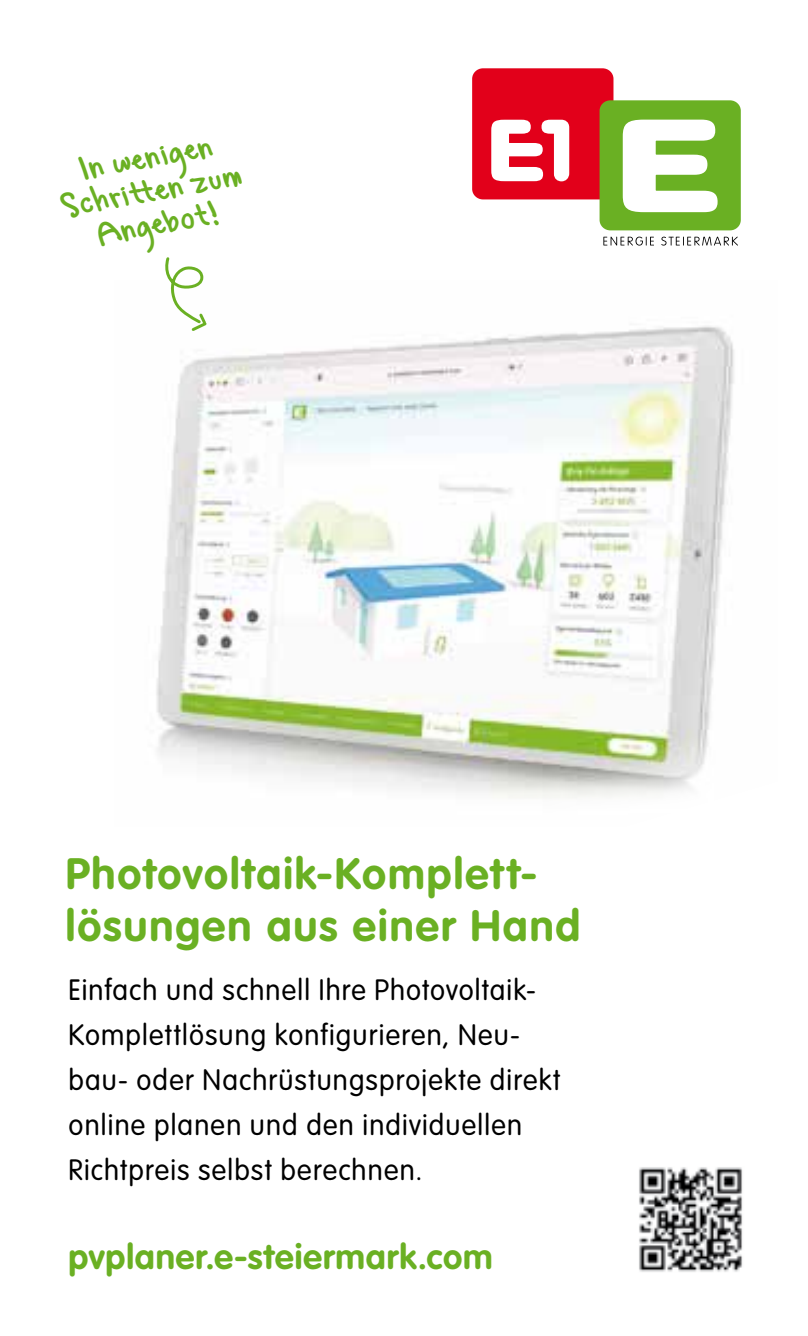
<style>
.page{position:relative;width:808px;height:1336px;background:#fff}
.page>*{position:absolute;margin:0;border:0;box-sizing:border-box;transform-origin:0 0}
.t1{font:700 43.2px/51.6px "VAG Rounded Std";letter-spacing:.045em;color:#6ab023}
.t2{font:37.5px/33.6px "Gregs Hand";color:#6ab023;text-align:center}
.t3{font:700 34.8px "VAG Rounded Std";letter-spacing:.025em;color:#6ab023}
.t4{font:300 29.1px/45px "VAG Rounded Std";letter-spacing:.04em;color:#000;scale:.96 1}
</style>
<div class="page">
<img style="left:156px;top:326px;width:578px;height:472px">
<img style="left:639px;top:1167px;width:104px;height:105px">
<svg style="left:165px;top:257px;width:44px;height:76px"></svg>
<div style="left:472px;top:68px;width:141px;height:131px;background:#e2001a;border-radius:11px"></div>
<svg style="left:491px;top:120px;width:78px;height:61px"></svg>
<div style="left:599px;top:100px;width:142px;height:130px;background:#6ab023;border-radius:11px"></div>
<svg style="left:623px;top:120px;width:94px;height:92px"></svg>
<svg style="left:603px;top:236px;width:51px;height:9px"></svg>
<svg style="left:661px;top:236px;width:77px;height:9px"></svg>
<p class="t2" style="left:53px;top:154px;width:183px;rotate:-10deg">In wenigen<br>Schritten zum<br>Angebot!</p>
<h1 class="t1" style="left:66px;top:849px;width:516px">Photovoltaik-Komplett&shy;lösungen aus einer Hand</h1>
<p class="t4" style="left:69px;top:968px;width:514px">Einfach und schnell Ihre Photovoltaik-Komplettlösung konfigurieren, Neu&shy;bau- oder Nachrüstungsprojekte direkt online planen und den individuellen Richtpreis selbst berechnen.</p>
<p class="t3" style="left:69px;top:1235px;width:425px">pvplaner.e-steiermark.com</p>
</div>
